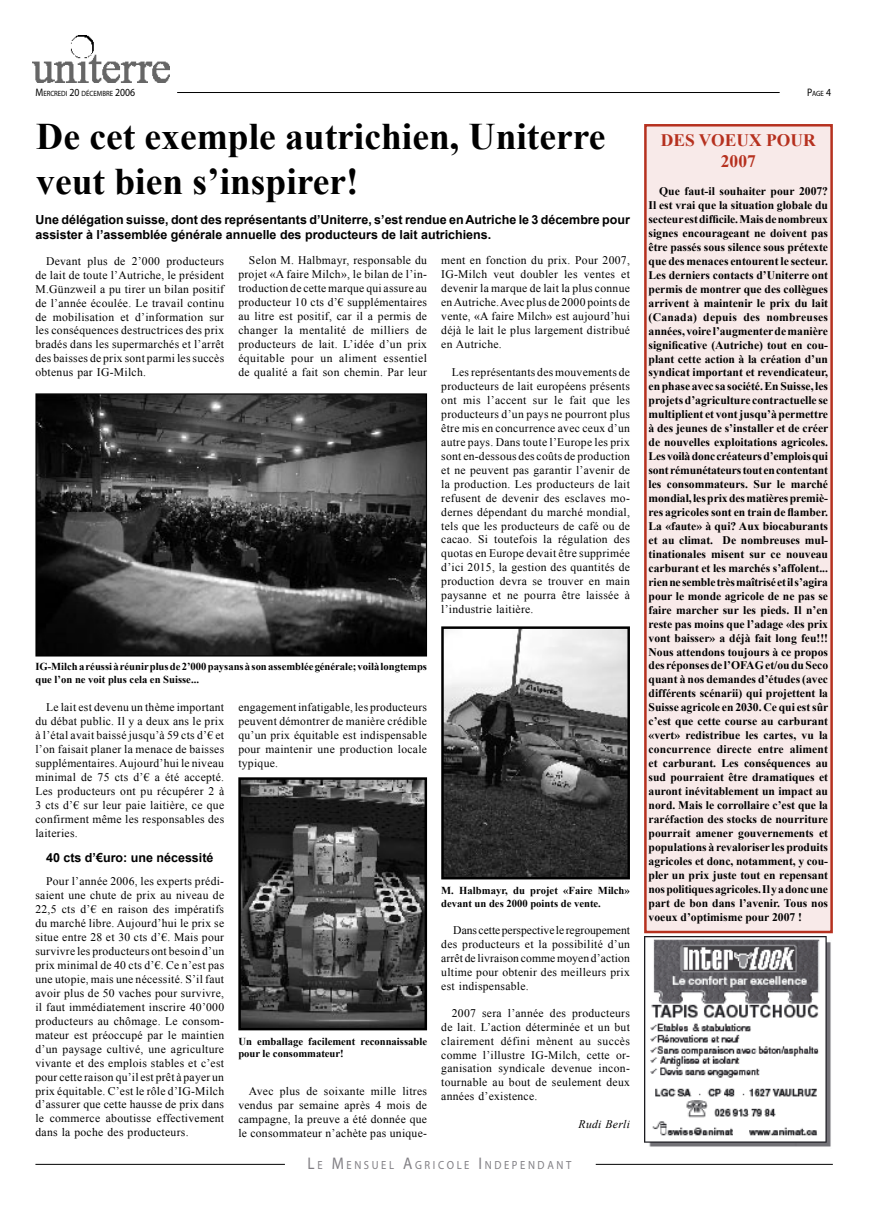
<style>
.page{position:relative;width:886px;height:1205px;background:#fff}
.page>*{position:absolute;margin:0;border:0;box-sizing:border-box;transform-origin:0 0}
.t1{font:700 37.5px/45px "Times New Roman";color:#000}
.t2{font:700 17.5px/21px "Times New Roman";color:#b6311f;text-align:center}
.t3{font:700 12.5px/15px "Arial";color:#000}
.t4{font:11.75px "Myriad Pro";letter-spacing:.245em;color:#817f84;scale:.9 1}
.t5{font:11.62px/14px "Times New Roman";letter-spacing:.025em;color:#000;text-align:justify}
.t6{font:700 11.62px/14px "Times New Roman";color:#000;text-align:justify}
.t7{font:italic 11.62px "Times New Roman";letter-spacing:.025em;color:#000}
.t8{font:700 10.62px/12.8px "Times New Roman";color:#000}
.t9{font:7.62px "Myriad Pro";color:#000;scale:.9 1}
.s1{font-size:10.88px}
.s2{font-size:16.88px}
</style>
<div class="page">
<img style="left:33px;top:35px;width:137px;height:48px">
<hr style="left:177px;top:92px;width:602px;height:1px;background:#000">
<hr style="left:35px;top:1164px;width:250px;height:1px;background:#000">
<hr style="left:596px;top:1164px;width:237px;height:1px;background:#000">
<img style="left:37px;top:395px;width:388px;height:259px">
<div style="left:35px;top:393px;width:392px;height:263px;border:1px solid #000"></div>
<img style="left:644px;top:936px;width:187px;height:211px">
<img style="left:241px;top:780px;width:183px;height:247px">
<div style="left:238px;top:777px;width:189px;height:253px;border:2px solid #000"></div>
<img style="left:444px;top:629px;width:183px;height:247px">
<div style="left:441px;top:626px;width:189px;height:253px;border:2px solid #000"></div>
<div style="left:645px;top:125px;width:186px;height:807px;background:#f8eae9"></div>
<div style="left:644px;top:124px;width:189px;height:809px;border:2px solid #b6311f"></div>
<p class="t9" style="left:35px;top:88px;width:112px"><span class="s1">M</span>ERCREDI <span class="s1">20</span> DÉCEMBRE <span class="s1">2006</span></p>
<p class="t9" style="left:807px;top:88px;width:20px"><span class="s1">P</span>AGE</p>
<h1 class="t1" style="left:36px;top:113px;width:570px">De cet exemple autrichien, Uniterre veut bien s’inspirer!</h1>
<p class="t3" style="left:35px;top:212px;width:596px">Une délégation suisse, dont des représentants d’Uniterre, s’est rendue en Autriche le 3 décembre pour assister à l’assemblée générale annuelle des producteurs de lait autrichiens.</p>
<p class="t5" style="left:35px;top:254px;width:190px;text-indent:11px">Devant plus de 2’000 producteurs de lait de toute l’Autriche, le président M.Günzweil a pu tirer un bilan positif de l’année écoulée. Le travail continu de mobilisation et d’information sur les conséquences destructrices des prix bradés dans les supermarchés et l’arrêt des baisses de prix sont parmi les succès obtenus par IG-Milch.</p>
<p class="t5" style="left:238px;top:253px;width:190px;text-indent:11px">Selon M. Halbmayr, responsable du projet «A faire Milch», le bilan de l’in&shy;troduction de cette marque qui assure au producteur 10 cts d’€ supplémentaires au litre est positif, car il a permis de changer la mentalité de milliers de producteurs de lait. L’idée d’un prix équitable pour un aliment essentiel de qualité a fait son chemin. Par leur</p>
<p class="t5" style="left:441px;top:253px;width:190px">ment en fonction du prix. Pour 2007, IG-Milch veut doubler les ventes et devenir la marque de lait la plus connue en Autriche. Avec plus de 2000 points de vente, «A faire Milch» est aujourd’hui déjà le lait le plus largement distribué en Autriche.</p>
<p class="t5" style="left:441px;top:365px;width:190px;text-indent:11px">Les représentants des mouvements de producteurs de lait européens présents ont mis l’accent sur le fait que les producteurs d’un pays ne pourront plus être mis en concurrence avec ceux d’un autre pays. Dans toute l’Europe les prix sont en-dessous des coûts de production et ne peuvent pas garantir l’avenir de la production. Les producteurs de lait refusent de devenir des esclaves mo&shy;dernes dépendant du marché mondial, tels que les producteurs de café ou de cacao. Si toutefois la régulation des quotas en Europe devait être supprimée d’ici 2015, la gestion des quantités de production devra se trouver en main paysanne et ne pourra être laissée à l’industrie laitière.</p>
<p class="t8" style="left:35px;top:660px;width:393px">IG-Milch a réussi à réunir plus de 2’000 paysans à son assemblée générale; voilà longtemps que l’on ne voit plus cela en Suisse...</p>
<p class="t5" style="left:35px;top:700px;width:190px;text-indent:11px">Le lait est devenu un thème important du débat public. Il y a deux ans le prix à l’étal avait baissé jusqu’à 59 cts d’€ et l’on faisait planer la menace de baisses supplémentaires. Aujourd’hui le niveau minimal de 75 cts d’€ a été accepté.<br>Les producteurs ont pu récupérer 2 à 3 cts d’€ sur leur paie laitière, ce que confirment même les responsables des laiteries.</p>
<p class="t3" style="left:46px;top:851px;width:169px">40 cts d’€uro: une nécessité</p>
<p class="t5" style="left:35px;top:874px;width:190px;text-indent:11px">Pour l’année 2006, les experts prédi&shy;saient une chute de prix au niveau de 22,5 cts d’€ en raison des impératifs du marché libre. Aujourd’hui le prix se situe entre 28 et 30 cts d’€. Mais pour survivre les producteurs ont besoin d’un prix minimal de 40 cts d’€. Ce n’est pas une utopie, mais une nécessité. S’il faut avoir plus de 50 vaches pour survivre, il faut immédiatement inscrire 40’000 producteurs au chômage. Le consom&shy;mateur est préoccupé par le maintien d’un paysage cultivé, une agriculture vivante et des emplois stables et c’est pour cette raison qu’il est prêt à payer un prix équitable. C’est le rôle d’IG-Milch d’assurer que cette hausse de prix dans le commerce aboutisse effectivement dans la poche des producteurs.</p>
<p class="t5" style="left:238px;top:700px;width:190px">engagement infatigable, les producteurs peuvent démontrer de manière crédible qu’un prix équitable est indispensable pour maintenir une production locale typique.</p>
<p class="t8" style="left:238px;top:1034px;width:190px">Un emballage facilement reconnaissable pour le consommateur!</p>
<p class="t5" style="left:238px;top:1083px;width:190px;text-indent:11px">Avec plus de soixante mille litres vendus par semaine après 4 mois de campagne, la preuve a été donnée que le consommateur n’achète pas unique-</p>
<p class="t8" style="left:441px;top:884px;width:190px">M. Halbmayr, du projet «Faire Milch» devant un des 2000 points de vente.</p>
<p class="t5" style="left:441px;top:923px;width:190px;text-indent:12px">Dans cette perspective le regroupement des producteurs et la possibilité d’un arrêt de livraison comme moyen d’action ultime pour obtenir des meilleurs prix est indispensable.</p>
<p class="t5" style="left:441px;top:1005px;width:190px;text-indent:11px">2007 sera l’année des producteurs de lait. L’action déterminée et un but clairement défini mènent au succès comme l’illustre IG-Milch, cette or&shy;ganisation syndicale devenue incon&shy;tournable au bout de seulement deux années d’existence.</p>
<p class="t7" style="left:579px;top:1116px;width:53px">Rudi Berli</p>
<p class="t4" style="left:308px;top:1157px;width:294px"><span class="s2">L</span>E <span class="s2">M</span>ENSUEL <span class="s2">A</span>GRICOLE <span class="s2">I</span> NDEP ENDANT</p>
<h2 class="t2" style="left:661px;top:129px;width:156px">Des voeux pour<br>2007</h2>
<p class="t6" style="left:648px;top:184px;width:181px;text-indent:11px">Que faut-il souhaiter pour 2007?<br>Il est vrai que la situation globale du secteur est difficile. Mais de nombreux signes encourageant ne doivent pas être passés sous silence sous prétexte que des menaces entourent le secteur.<br>Les derniers contacts d’Uniterre ont permis de montrer que des collègues arrivent à maintenir le prix du lait (Canada) depuis des nombreuses années, voire l’augmenter de manière significative (Autriche) tout en cou&shy;plant cette action à la création d’un syndicat important et revendicateur, en phase avec sa société. En Suisse, les projets d’agriculture contractuelle se multiplient et vont jusqu’à permettre à des jeunes de s’installer et de créer de nouvelles exploitations agricoles.<br>Les voilà donc créateurs d’emplois qui sont rémunétateurs tout en contentant les consommateurs. Sur le marché mondial, les prix des matières premiè&shy;res agricoles sont en train de flamber.<br>La «faute» à qui? Aux biocaburants et au climat. De nombreuses mul&shy;tinationales misent sur ce nouveau carburant et les marchés s’affolent... rien ne semble très maîtrisé et il s’agira pour le monde agricole de ne pas se faire marcher sur les pieds. Il n’en reste pas moins que l’adage «les prix vont baisser» a déjà fait long feu!!!<br>Nous attendons toujours à ce propos des réponses de l’OFAG et/ou du Seco quant à nos demandes d’études (avec différents scénarii) qui projettent la Suisse agricole en 2030. Ce qui est sûr c’est que cette course au carburant «vert» redistribue les cartes, vu la concurrence directe entre aliment et carburant. Les conséquences au sud pourraient être dramatiques et auront inévitablement un impact au nord. Mais le corrollaire c’est que la raréfaction des stocks de nourriture pourrait amener gouvernements et populations à revaloriser les produits agricoles et donc, notamment, y cou&shy;pler un prix juste tout en repensant nos politiques agricoles. Il y a donc une part de bon dans l’avenir. Tous nos voeux d’optimisme pour 2007 !</p>
</div>
